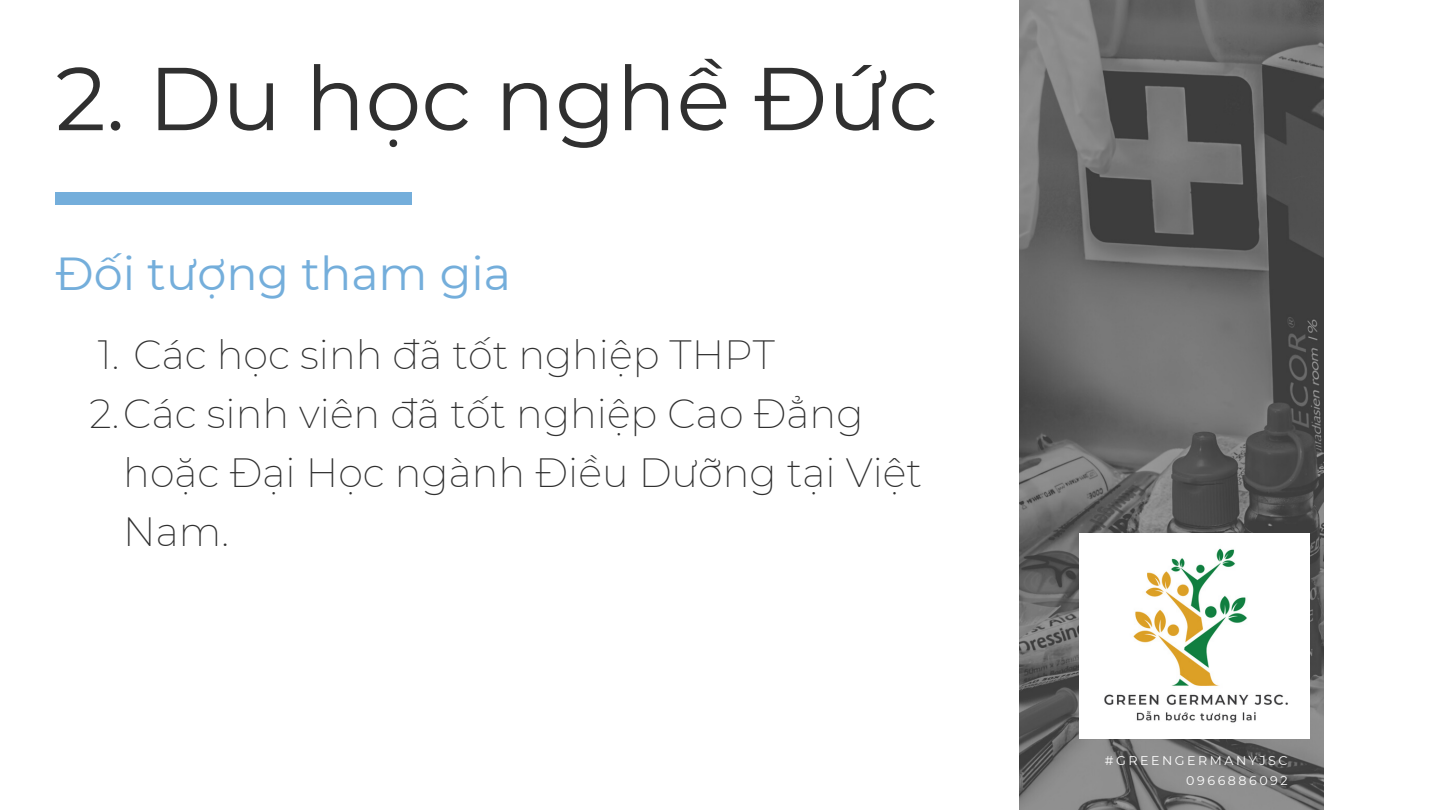
<style>
.page{position:relative;width:1440px;height:810px;background:#fff}
.page>*{position:absolute;margin:0;border:0;box-sizing:border-box;transform-origin:0 0}
.t1{font:89.1px "Montserrat";color:#303030}
.t2{font:46.2px "Montserrat";color:#74aedb}
.t3{font:200 39.9px "Montserrat";color:#303030}
.t4{font:12.7px/20.2px "Montserrat";letter-spacing:.2em;color:#fff;text-align:right}
</style>
<div class="page">
<img style="left:1019px;top:0;width:305px;height:810px">
<div style="left:55px;top:192px;width:357px;height:12px;background:#74aedb"></div>
<img style="left:1080px;top:533px;width:229px;height:206px">
<h1 class="t1" style="left:55px;top:44px;width:884px">2. Du học nghề Đức</h1>
<p class="t2" style="left:55px;top:245px;width:457px">Đối tượng tham gia</p>
<p class="t3" style="left:98px;top:330px;width:678px">1. Các học sinh đã tốt nghiệp THPT</p>
<p class="t3" style="left:89px;top:389px;width:775px">2.Các sinh viên đã tốt nghiệp Cao Đẳng</p>
<p class="t3" style="left:123px;top:449px;width:800px">hoặc Đại Học ngành Điều Dưỡng tại Việt</p>
<p class="t3" style="left:123px;top:508px;width:107px">Nam.</p>
<p class="t4" style="left:1105px;top:751px;width:184px">#GREENGERMANYJSC<br>0966886092</p>
</div>
